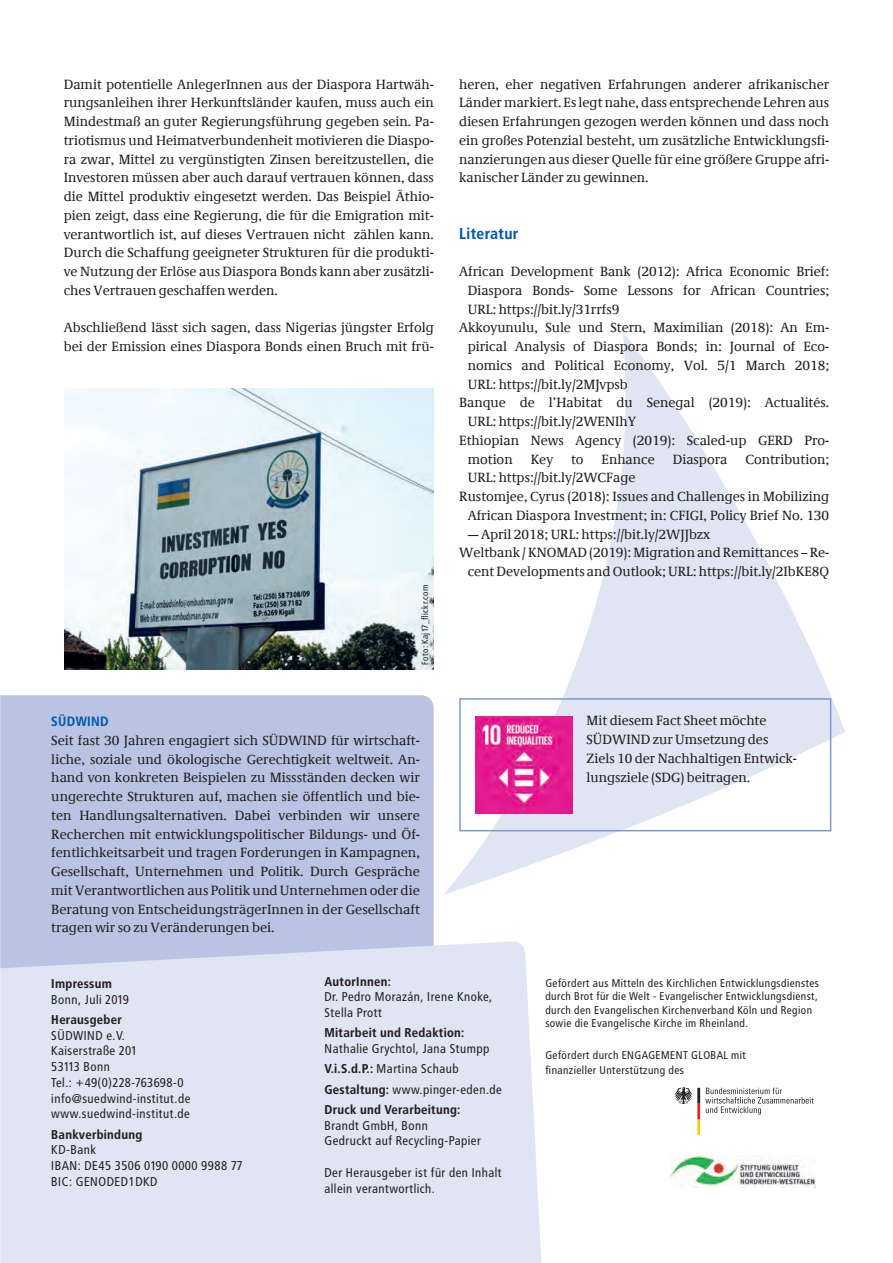
<style>
.page{position:relative;width:893px;height:1263px;background:#fff}
.page>*{position:absolute;margin:0;border:0;box-sizing:border-box;transform-origin:0 0}
.Absatz{font:700 15.75px "Transit";color:#015aaa}
.Zwischenüberschrift{font:13.5px/18.8px "Demos Com";color:#231f20;text-align:justify}
.Copy{font:13.5px/18.8px "Demos Com";color:#231f20;text-align:justify}
.Absatz-2{font:13.5px/18.8px "Demos Com";color:#231f20}
.Copy-2{font:700 13.5px "Transit";color:#015aaa}
.Copy-3{font:12.75px/15.8px "Transit";color:#231f20}
.Copy-4{font:700 12.75px "Transit";color:#231f20}
.Absatz-3{font:12.75px "Transit";color:#231f20}
.Copy-5{font:12.75px "Transit";letter-spacing:-.025em;color:#231f20}
.Absatz-4{font:700 12.75px/15.8px "Transit";color:#231f20}
.t1{font:11.25px/13.5px "Transit";color:#231f20}
.Copy-6{font:9px "Transit";color:#231f20}
.s1{font-weight:400}
.s2{font-weight:700}
</style>
<div class="page">
<div style="left:0;top:695px;width:434px;height:246px;background:#bac4e2"></div>
<div style="left:0;top:941px;width:542px;height:322px;background:#e0e5f3"></div>
<img style="left:65px;top:389px;width:369px;height:281px">
<svg style="left:674px;top:1087px;width:140px;height:48px"></svg>
<img style="left:670px;top:1155px;width:145px;height:32px">
<svg style="left:444px;top:333px;width:401px;height:562px"></svg>
<div style="left:459px;top:698px;width:372px;height:133px;border:2px solid #8197cd"></div>
<img style="left:475px;top:716px;width:98px;height:98px">
<p class="Zwischenüberschrift" style="left:64px;top:75px;width:371px">Damit potentielle AnlegerInnen aus der Diaspora Hartwäh&shy;rungsanleihen ihrer Herkunftsländer kaufen, muss auch ein Mindestmaß an guter Regierungsführung gegeben sein. Pa&shy;triotismus und Heimatverbundenheit motivieren die Diaspo&shy;ra zwar, Mittel zu vergünstigten Zinsen bereitzustellen, die Investoren müssen aber auch darauf vertrauen können, dass die Mittel produktiv eingesetzt werden. Das Beispiel Äthio&shy;pien zeigt, dass eine Regierung, die für die Emigration mit&shy;verantwortlich ist, auf dieses Vertrauen nicht zählen kann.<br>Durch die Schaffung geeigneter Strukturen für die produkti&shy;ve Nutzung der Erlöse aus Diaspora Bonds kann aber zusätzli&shy;ches Vertrauen geschaffen werden.</p>
<p class="Zwischenüberschrift" style="left:64px;top:319px;width:371px">Abschließend lässt sich sagen, dass Nigerias jüngster Erfolg bei der Emission eines Diaspora Bonds einen Bruch mit frü-</p>
<p class="Copy-6" style="left:420px;top:665px;width:82px;rotate:-90deg">Foto: Kaj17_flickr.com</p>
<p class="Copy-2" style="left:51px;top:713px;width:59px">SÜDWIND</p>
<p class="Copy" style="left:51px;top:731px;width:370px">Seit fast 30 Jahren engagiert sich SÜDWIND für wirtschaft&shy;liche, soziale und ökologische Gerechtigkeit weltweit. An&shy;hand von konkreten Beispielen zu Missständen decken wir ungerechte Strukturen auf, machen sie öffentlich und bie&shy;ten Handlungsalternativen. Dabei verbinden wir unsere Recherchen mit entwicklungspolitischer Bildungs- und Öf&shy;fentlichkeitsarbeit und tragen Forderungen in Kampagnen, Gesellschaft, Unternehmen und Politik. Durch Gespräche mit Verantwortlichen aus Politik und Unternehmen oder die Beratung von EntscheidungsträgerInnen in der Gesellschaft tragen wir so zu Veränderungen bei.</p>
<p class="Zwischenüberschrift" style="left:459px;top:75px;width:371px">heren, eher negativen Erfahrungen anderer afrikanischer Länder markiert. Es legt nahe, dass entsprechende Lehren aus diesen Erfahrungen gezogen werden können und dass noch ein großes Potenzial besteht, um zusätzliche Entwicklungsfi&shy;nanzierungen aus dieser Quelle für eine größere Gruppe afri&shy;kanischer Länder zu gewinnen.</p>
<p class="Absatz" style="left:459px;top:224px;width:61px">Literatur</p>
<p class="Zwischenüberschrift" style="left:468px;top:262px;width:363px;text-indent:-9px">African Development Bank (2012): Africa Economic Brief:<br>Diaspora Bonds- Some Lessons for African Countries; URL: https://bit.ly/31rrfs9</p>
<p class="Zwischenüberschrift" style="left:468px;top:319px;width:363px;text-indent:-9px">Akkoyunulu, Sule und Stern, Maximilian (2018): An Em&shy;pirical Analysis of Diaspora Bonds; in: Journal of Eco&shy;nomics and Political Economy, Vol. 5/1 March 2018; URL: https://bit.ly/2MJvpsb</p>
<p class="Zwischenüberschrift" style="left:468px;top:394px;width:363px;text-indent:-9px">Banque de l’Habitat du Senegal (2019): Actualités.<br>URL: https://bit.ly/2WENIhY</p>
<p class="Zwischenüberschrift" style="left:468px;top:431px;width:363px;text-indent:-9px">Ethiopian News Agency (2019): Scaled-up GERD Pro&shy;motion</p>
<p class="Zwischenüberschrift" style="left:531px;top:450px;width:24px">Key</p>
<p class="Zwischenüberschrift" style="left:571px;top:450px;width:14px">to</p>
<p class="Zwischenüberschrift" style="left:602px;top:450px;width:55px">Enhance</p>
<p class="Zwischenüberschrift" style="left:673px;top:450px;width:56px">Diaspora</p>
<p class="Zwischenüberschrift" style="left:745px;top:450px;width:85px">Contribution;</p>
<p class="Zwischenüberschrift" style="left:468px;top:469px;width:169px">URL: https://bit.ly/2WCFage</p>
<p class="Zwischenüberschrift" style="left:459px;top:487px;width:371px;text-align:right">Rustomjee, Cyrus (2018): Issues and Challenges in Mobilizing<br>African Diaspora Investment; in: CFIGI, Policy Brief No. 130</p>
<p class="Zwischenüberschrift" style="left:468px;top:525px;width:244px">— April 2018; URL: https://bit.ly/2WJJbzx</p>
<p class="Zwischenüberschrift" style="left:459px;top:544px;width:371px;text-align:right">Weltbank / KNOMAD (2019): Migration and Remittances – Re&shy;cent Developments and Outlook; URL: https://bit.ly/2IbKE8Q</p>
<p class="Absatz-2" style="left:586px;top:712px;width:181px">Mit diesem Fact Sheet möchte</p>
<p class="Absatz-2" style="left:586px;top:730px;width:183px">SÜDWIND zur Umsetzung des</p>
<p class="Absatz-2" style="left:586px;top:749px;width:212px">Ziels 10 der Nachhaltigen Entwick&shy;lungsziele (SDG) beitragen.</p>
<p class="Copy-4" style="left:51px;top:976px;width:62px">Impressum</p>
<p class="Copy-3" style="left:51px;top:991px;width:80px">Bonn, Juli 2019</p>
<p class="Copy-4" style="left:51px;top:1012px;width:72px">Herausgeber</p>
<p class="Copy-3" style="left:51px;top:1027px;width:76px">SÜDWIND e.V.</p>
<p class="Copy-3" style="left:51px;top:1043px;width:88px">Kaiserstraße 201</p>
<p class="Copy-3" style="left:51px;top:1059px;width:61px">53113 Bonn</p>
<p class="Copy-5" style="left:51px;top:1075px;width:134px">Tel.: +49(0)228-763698-0</p>
<p class="Copy-3" style="left:51px;top:1090px;width:141px">info@suedwind-institut.de</p>
<p class="Copy-3" style="left:51px;top:1106px;width:141px">www.suedwind-institut.de</p>
<p class="Absatz-4" style="left:51px;top:1126px;width:93px">Bankverbindung<br><span class="s1">KD-Bank</span></p>
<p class="Absatz-3" style="left:51px;top:1158px;width:193px">IBAN: DE45 3506 0190 0000 9988 77</p>
<p class="Absatz-3" style="left:51px;top:1174px;width:108px">BIC: GENODED1DKD</p>
<p class="Copy-4" style="left:324px;top:974px;width:68px">AutorInnen:</p>
<p class="Copy-3" style="left:324px;top:989px;width:170px">Dr. Pedro Morazán, Irene Knoke,<br>Stella Prott</p>
<p class="Copy-4" style="left:324px;top:1025px;width:142px">Mitarbeit und Redaktion:</p>
<p class="Copy-3" style="left:324px;top:1041px;width:167px">Nathalie Grychtol, Jana Stumpp</p>
<p class="Copy-3" style="left:324px;top:1061px;width:136px"><span class="s2">V.i.S.d.P.:</span> Martina Schaub</p>
<p class="Copy-3" style="left:324px;top:1081px;width:179px"><span class="s2">Gestaltung:</span> www.pinger-eden.de</p>
<p class="Copy-4" style="left:324px;top:1102px;width:138px">Druck und Verarbeitung:</p>
<p class="Copy-3" style="left:324px;top:1117px;width:106px">Brandt GmbH, Bonn</p>
<p class="Copy-3" style="left:324px;top:1133px;width:158px">Gedruckt auf Recycling-Papier</p>
<p class="Copy-3" style="left:324px;top:1165px;width:179px">Der Herausgeber ist für den Inhalt allein verantwortlich.</p>
<p class="t1" style="left:545px;top:976px;width:276px">Gefördert aus Mitteln des Kirchlichen Entwicklungsdienstes durch Brot für die Welt - Evangelischer Entwicklungsdienst, durch den Evangelischen Kirchenverband Köln und Region sowie die Evangelische Kirche im Rheinland.</p>
<p class="t1" style="left:545px;top:1047px;width:202px;line-height:15px">Gefördert durch ENGAGEMENT GLOBAL mit finanzieller Unterstützung des</p>
</div>
